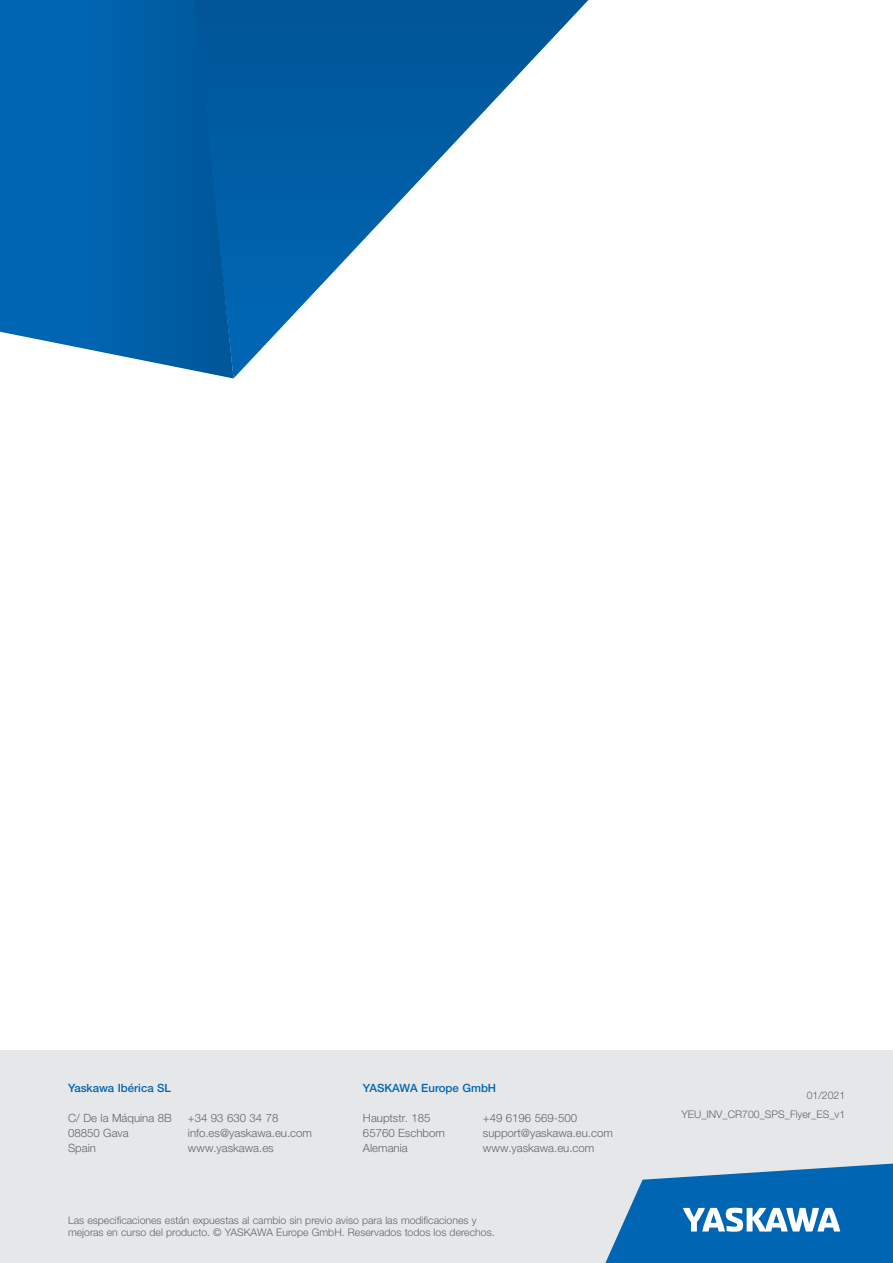
<style>
.page{position:relative;width:893px;height:1263px;background:#fff}
.page>*{position:absolute;margin:0;border:0;box-sizing:border-box;transform-origin:0 0}
.t1{font:300 11.4px/15px "Helvetica Neue LTW1 G";color:#636466}
.t2{font:500 11.4px "Helvetica Neue LTW1 G";color:#0066b3}
.t3{font:300 10.5px/12.6px "Helvetica Neue LTW1 G";color:#636466}
</style>
<div class="page">
<div style="left:0;top:1050px;width:893px;height:213px;background:#e6e7e8"></div>
<svg style="left:605px;top:1163px;width:288px;height:100px;background:#3685c0"></svg>
<svg style="left:234px;top:0;width:354px;height:378px"></svg>
<svg style="left:0;top:0;width:234px;height:378px;background:#0f6aaf"></svg>
<p class="t2" style="left:68px;top:1081px;width:105px">Yaskawa Ibérica SL</p>
<p class="t1" style="left:68px;top:1110px;width:105px">C/ De la Máquina 8B<br>08850 Gava<br>Spain</p>
<p class="t2" style="left:363px;top:1081px;width:135px">YASKAWA Europe GmbH</p>
<p class="t1" style="left:363px;top:1110px;width:84px">Hauptstr. 185<br>65760 Eschborn<br>Alemania</p>
<p class="t1" style="left:188px;top:1110px;width:125px">+34 93 630 34 78 info.es@yaskawa.eu.com www.yaskawa.es</p>
<p class="t1" style="left:483px;top:1110px;width:131px">+49 6196 569-500 support@yaskawa.eu.com www.yaskawa.eu.com</p>
<p class="t3" style="left:68px;top:1214px;width:428px">Las especificaciones están expuestas al cambio sin previo aviso para las modificaciones y mejoras en curso del producto. © YASKAWA Europe GmbH. Reservados todos los derechos.</p>
<p class="t3" style="left:681px;top:1086px;width:165px;line-height:18.6px;text-align:right">01/2021<br>YEU_INV_CR700_SPS_Flyer_ES_v1</p>
</div>
